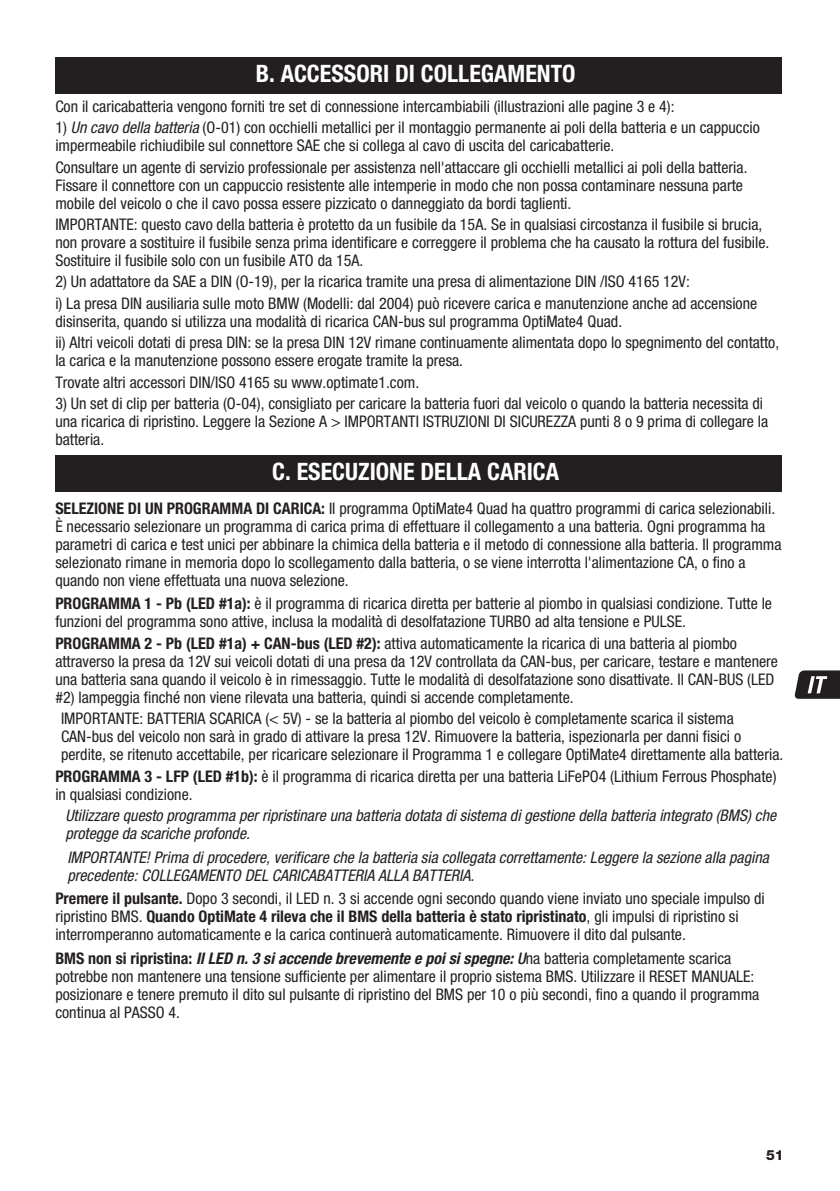
<style>
.page{position:relative;width:840px;height:1191px;background:#fff}
.page>*{position:absolute;margin:0;border:0;box-sizing:border-box;transform-origin:0 0}
.t1{font:700 condensed 24px "Helvetica Neue LT Pro";color:#fff}
.t2{font:condensed 16px/18px "Helvetica Neue LT Pro";color:#231f20}
.t3{font:italic condensed 16px/18px "Helvetica Neue LT Pro";color:#231f20}
.t4{font:800 14px "Helvetica Neue LT Pro";color:#231f20}
.s1{font-style:italic}
.s2{font-weight:700}
.s3{font-weight:700;font-style:italic}
.s4{font-weight:500;font-style:italic}
</style>
<div class="page">
<svg style="left:794px;top:670px;width:45px;height:29px"></svg>
<div style="left:55px;top:57px;width:726px;height:36px;background:#231f20"></div>
<div style="left:55px;top:455px;width:726px;height:36px;background:#231f20"></div>
<h1 class="t1" style="left:256px;top:59px;width:321px">B. ACCESSORI DI COLLEGAMENTO</h1>
<p class="t2" style="left:55px;top:97px;width:620px">Con il caricabatteria vengono forniti tre set di connessione intercambiabili (illustrazioni alle pagine 3 e 4):</p>
<p class="t2" style="left:55px;top:118px;width:705px">1) <span class="s1">Un cavo della batteria</span> (O-01) con occhielli metallici per il montaggio permanente ai poli della batteria e un cappuccio impermeabile richiudibile sul connettore SAE che si collega al cavo di uscita del caricabatterie.</p>
<p class="t2" style="left:55px;top:158px;width:693px">Consultare un agente di servizio professionale per assistenza nell'attaccare gli occhielli metallici ai poli della batteria.<br>Fissare il connettore con un cappuccio resistente alle intemperie in modo che non possa contaminare nessuna parte mobile del veicolo o che il cavo possa essere pizzicato o danneggiato da bordi taglienti.</p>
<p class="t2" style="left:55px;top:215px;width:715px">IMPORTANTE: questo cavo della batteria è protetto da un fusibile da 15A. Se in qualsiasi circostanza il fusibile si brucia, non provare a sostituire il fusibile senza prima identificare e correggere il problema che ha causato la rottura del fusibile.<br>Sostituire il fusibile solo con un fusibile ATO da 15A.</p>
<p class="t2" style="left:55px;top:271px;width:703px;line-height:21.4px">2) Un adattatore da SAE a DIN (O-19), per la ricarica tramite una presa di alimentazione DIN /ISO 4165 12V:<br>i) La presa DIN ausiliaria sulle moto BMW (Modelli: dal 2004) può ricevere carica e manutenzione anche ad accensione</p>
<p class="t2" style="left:55px;top:310px;width:725px;line-height:21.4px">disinserita, quando si utilizza una modalità di ricarica CAN-bus sul programma OptiMate4 Quad.<br>ii) Altri veicoli dotati di presa DIN: se la presa DIN 12V rimane continuamente alimentata dopo lo spegnimento del contatto,</p>
<p class="t2" style="left:55px;top:350px;width:409px;line-height:21.4px">la carica e la manutenzione possono essere erogate tramite la presa.<br>Trovate altri accessori DIN/ISO 4165 su www.optimate1.com.</p>
<p class="t2" style="left:55px;top:394px;width:714px">3) Un set di clip per batteria (O-04), consigliato per caricare la batteria fuori dal veicolo o quando la batteria necessita di una ricarica di ripristino. Leggere la Sezione A &gt; IMPORTANTI ISTRUZIONI DI SICUREZZA punti 8 o 9 prima di collegare la batteria.</p>
<h1 class="t1" style="left:272px;top:457px;width:288px">C. ESECUZIONE DELLA CARICA</h1>
<p class="t2" style="left:55px;top:499px;width:727px"><span class="s2">SELEZIONE DI UN PROGRAMMA DI CARICA:</span> Il programma OptiMate4 Quad ha quattro programmi di carica selezionabili.<br>È necessario selezionare un programma di carica prima di effettuare il collegamento a una batteria. Ogni programma ha parametri di carica e test unici per abbinare la chimica della batteria e il metodo di connessione alla batteria. Il programma selezionato rimane in memoria dopo lo scollegamento dalla batteria, o se viene interrotta l'alimentazione CA, o fino a quando non viene effettuata una nuova selezione.</p>
<p class="t2" style="left:55px;top:594px;width:717px"><span class="s2">PROGRAMMA 1 - Pb (LED #1a):</span> è il programma di ricarica diretta per batterie al piombo in qualsiasi condizione. Tutte le funzioni del programma sono attive, inclusa la modalità di desolfatazione TURBO ad alta tensione e PULSE.</p>
<p class="t2" style="left:55px;top:634px;width:723px"><span class="s2">PROGRAMMA 2 - Pb (LED #1a) + CAN-bus (LED #2):</span> attiva automaticamente la ricarica di una batteria al piombo attraverso la presa da 12V sui veicoli dotati di una presa da 12V controllata da CAN-bus, per caricare, testare e mantenere una batteria sana quando il veicolo è in rimessaggio. Tutte le modalità di desolfatazione sono disattivate. Il CAN-BUS (LED #2) lampeggia finché non viene rilevata una batteria, quindi si accende completamente.</p>
<p class="t2" style="left:61px;top:709px;width:723px">IMPORTANTE: BATTERIA SCARICA (&lt; 5V) - se la batteria al piombo del veicolo è completamente scarica il sistema<br>CAN-bus del veicolo non sarà in grado di attivare la presa 12V. Rimuovere la batteria, ispezionarla per danni fisici o perdite, se ritenuto accettabile, per ricaricare selezionare il Programma 1 e collegare OptiMate4 direttamente alla batteria.</p>
<p class="t2" style="left:55px;top:767px;width:722px"><span class="s2">PROGRAMMA 3 - LFP (LED #1b):</span> è il programma di ricarica diretta per una batteria LiFePO4 (Lithium Ferrous Phosphate) in qualsiasi condizione.</p>
<p class="t3" style="left:65px;top:806px;width:712px">Utilizzare questo programma per ripristinare una batteria dotata di sistema di gestione della batteria integrato (BMS) che protegge da scariche profonde.</p>
<p class="t3" style="left:67px;top:848px;width:702px">IMPORTANTE! Prima di procedere, verificare che la batteria sia collegata correttamente: Leggere la sezione alla pagina precedente: COLLEGAMENTO DEL CARICABATTERIA ALLA BATTERIA.</p>
<p class="t2" style="left:55px;top:889px;width:710px"><span class="s2">Premere il pulsante.</span> Dopo 3 secondi, il LED n. 3 si accende ogni secondo quando viene inviato uno speciale impulso di ripristino BMS. <span class="s2">Quando OptiMate 4 rileva che il BMS della batteria è stato ripristinato</span>, gli impulsi di ripristino si interromperanno automaticamente e la carica continuerà automaticamente. Rimuovere il dito dal pulsante.</p>
<p class="t2" style="left:55px;top:949px;width:705px"><span class="s2">BMS non si ripristina:</span> <span class="s3">Il LED n. 3 si accende brevemente e poi si spegne:</span> <span class="s4">U</span>na batteria completamente scarica potrebbe non mantenere una tensione sufficiente per alimentare il proprio sistema BMS. Utilizzare il RESET MANUALE: posizionare e tenere premuto il dito sul pulsante di ripristino del BMS per 10 o più secondi, fino a quando il programma continua al PASSO 4.</p>
<p class="t4" style="left:765px;top:1146px;width:19px">51</p>
</div>
